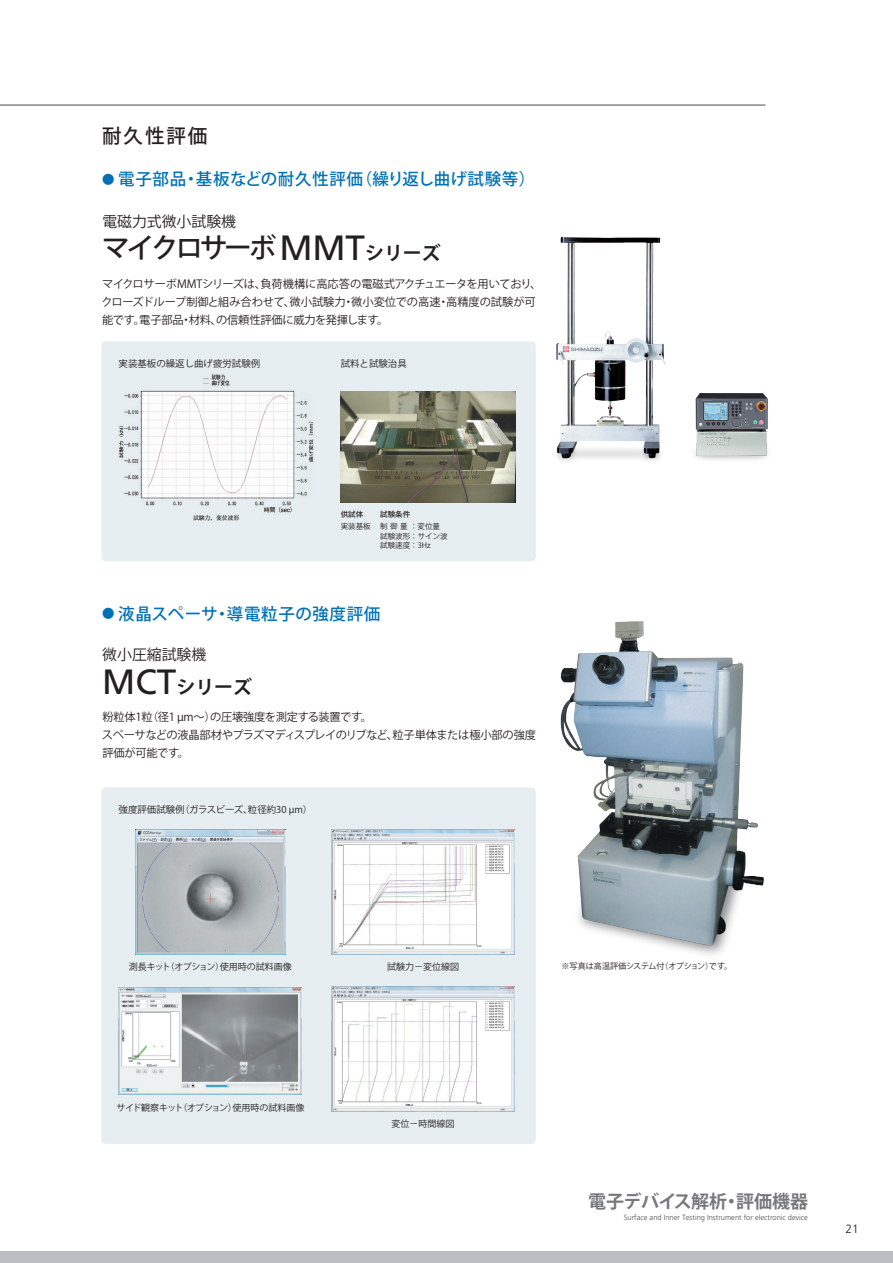
<style>
.page{position:relative;width:893px;height:1263px;background:#fff}
.page>*{position:absolute;margin:0;border:0;box-sizing:border-box;transform-origin:0 0}
.t1{font:500 27.75px "Koz Go Pro";letter-spacing:-.12em;color:#231f20}
.t2{font:500 19.5px "Koz Go Pro";letter-spacing:.1em;color:#231f20}
.t3{font:700 18.9px "Koz Go Pro";color:#231f20}
.t4{font:700 18px "Koz Go Pro";letter-spacing:-.01em;color:#76787b}
.t5{font:500 16.5px "Koz Go Pro";letter-spacing:.04em;color:#0071b4}
.t6{font:14.85px "Koz Go Pro";color:#231f20}
.t7{font:300 12px "Frutiger LT Std";color:#231f20}
.t8{font:11.25px/18px "Koz Go Pro";letter-spacing:-.02em;color:#231f20}
.t9{font:9.45px "Koz Go Pro";color:#231f20}
.t10{font:9px "Koz Go Pro";color:#231f20}
.t11{font:8.1px "Koz Go Pro";letter-spacing:-.025em;color:#231f20}
.t12{font:300 7.5px "Frutiger LT Std";color:#4b4c4d}
.t13{font:7.5px/9.4px "Koz Go Pro";color:#231f20}
.t14{font:500 7.5px "Koz Go Pro";color:#231f20}
.s1{font-size:12.3px}
.s2{font-family:"Frutiger LT Std";font-weight:400;font-size:35.1px}
</style>
<div class="page">
<img style="left:556px;top:237px;width:212px;height:224px">
<div style="left:0;top:1252px;width:893px;height:11px;background:#bcbdc0"></div>
<img style="left:560px;top:621px;width:204px;height:334px">
<div style="left:101px;top:787px;width:435px;height:357px;background:#e7eef1;border-radius:4px"></div>
<img style="left:119px;top:987px;width:183px;height:108px">
<img style="left:136px;top:829px;width:149px;height:125px">
<img style="left:331px;top:986px;width:184px;height:126px">
<img style="left:331px;top:829px;width:184px;height:125px">
<hr style="left:0;top:105px;width:765px;height:1px;background:#4b4c4d">
<div style="left:101px;top:341px;width:435px;height:220px;background:#e7eef1;border-radius:4px"></div>
<img style="left:119px;top:374px;width:195px;height:147px">
<img style="left:341px;top:391px;width:174px;height:111px">
<h2 class="t2" style="left:102px;top:124px;width:107px">耐久性評価</h2>
<h3 class="t5" style="left:102px;top:169px;width:435px"><span class="s1">●</span> 電子部品・基板などの耐久性評価（繰り返し曲げ試験等）</h3>
<h3 class="t6" style="left:102px;top:212px;width:135px">電磁力式微小試験機</h3>
<h1 class="t1" style="left:102px;top:230px;width:340px">マイクロサーボ<span class="s2">MMT</span><sub>シリーズ</sub></h1>
<p class="t8" style="left:101px;top:275px;width:441px">マイクロサーボMMTシリーズは、負荷機構に高応答の電磁式アクチュエータを用いており、クローズドループ制御と組み合わせて、微小試験力・微小変位での高速・高精度の試験が可能です。電子部品・材料、の信頼性評価に威力を発揮します。</p>
<p class="t9" style="left:119px;top:358px;width:143px">実装基板の繰返し曲げ疲労試験例</p>
<p class="t9" style="left:341px;top:358px;width:68px">試料と試験治具</p>
<p class="t14" style="left:341px;top:509px;width:24px">供試体</p>
<p class="t14" style="left:380px;top:509px;width:32px">試験条件</p>
<p class="t13" style="left:341px;top:522px;width:31px">実装基板</p>
<p class="t13" style="left:380px;top:522px;width:69px">制御量：変位量試験波形：サイン波試験速度：3Hz</p>
<h3 class="t5" style="left:102px;top:603px;width:280px"><span class="s1">●</span> 液晶スペーサ・導電粒子の強度評価</h3>
<h3 class="t6" style="left:102px;top:645px;width:105px">微小圧縮試験機</h3>
<h3 class="t3" style="left:102px;top:674px;width:151px"><span class="s2">MCT</span>シリーズ</h3>
<p class="t8" style="left:102px;top:708px;width:436px">粉粒体1粒（径1 µm～）の圧壊強度を測定する装置です。<br>スペーサなどの液晶部材やプラズマディスプレイのリブなど、粒子単体または極小部の強度評価が可能です。</p>
<p class="t9" style="left:119px;top:803px;width:195px">強度評価試験例（ガラスビーズ、粒径約30 µm）</p>
<p class="t10" style="left:129px;top:961px;width:165px">測長キット（オプション）使用時の試料画像</p>
<p class="t10" style="left:387px;top:961px;width:73px">試験力－変位線図</p>
<p class="t10" style="left:116px;top:1101px;width:190px">サイド観察キット（オプション）使用時の試料画像</p>
<p class="t10" style="left:392px;top:1118px;width:64px">変位－時間線図</p>
<p class="t11" style="left:561px;top:961px;width:172px">※写真は高温評価システム付（オプション）です。</p>
<h3 class="t4" style="left:588px;top:1189px;width:221px">電子デバイス解析・評価機器</h3>
<p class="t12" style="left:624px;top:1213px;width:186px">Surface and Inner Testing Instrument for electronic device</p>
<p class="t7" style="left:846px;top:1222px;width:15px">21</p>
</div>
